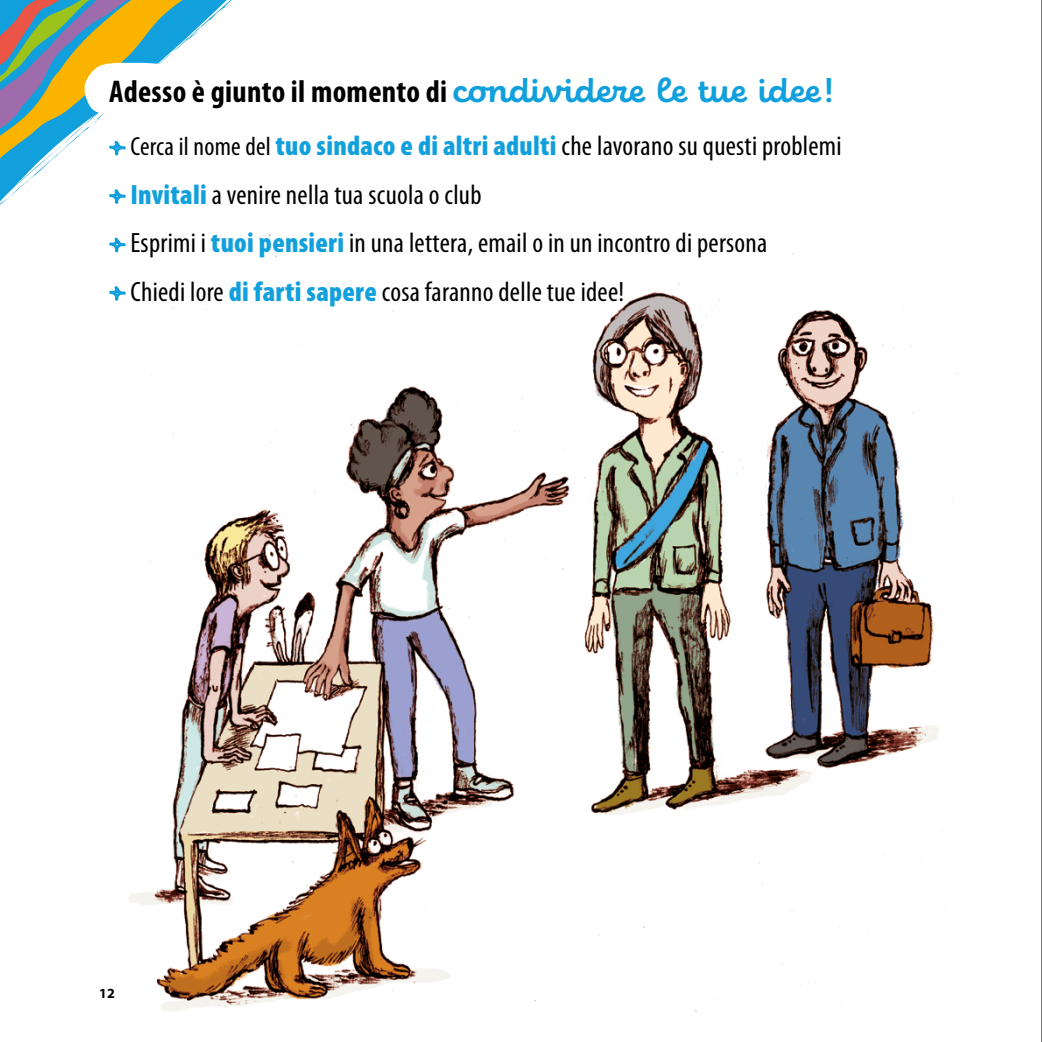
<style>
.page{position:relative;width:1042px;height:1042px;background:#fff}
.page>*{position:absolute;margin:0;border:0;box-sizing:border-box;transform-origin:0 0}
.t1{font:700 condensed 31.5px "Myriad Pro";letter-spacing:.01em;color:#000}
.t2{font:condensed 28px/48.5px "Myriad Pro";letter-spacing:.01em;color:#000}
.t3{font:700 14px "Myriad Pro";color:#000}
.s1{font-family:"Eldwin Script";font-stretch:normal;font-size:35px;color:#11a0dc}
.s2{font-size:26.25px}
.s3{font-weight:900;color:#11a0dc}
</style>
<div class="page">
<img style="left:128px;top:234px;width:830px;height:779px">
<svg style="left:0;top:0;width:260px;height:257px"></svg>
<svg style="left:0;top:0;width:216px;height:181px"></svg>
<svg style="left:108px;top:188px;width:19px;height:17px"></svg>
<svg style="left:108px;top:236px;width:19px;height:17px"></svg>
<svg style="left:109px;top:286px;width:17px;height:15px"></svg>
<hr style="left:1041px;top:0;width:1px;height:1042px;background:#000">
<p class="t1" style="left:109px;top:72px;width:728px">Adesso è giunto il momento di <span class="s1">condividere le tue idee!</span></p>
<p class="t2" style="left:130px;top:122px;width:713px"><span class="s2">Cerca il nome del</span> <span class="s3">tuo sindaco e di altri adulti</span> che lavorano su questi problemi <span class="s3">Invitali</span> a venire nella tua scuola o club<br>Esprimi i <span class="s3">tuoi pensieri</span> in una lettera, email o in un incontro di persona<br>Chiedi lore <span class="s3">di farti sapere</span> cosa faranno delle tue idee!</p>
<p class="t3" style="left:99px;top:984px;width:17px">12</p>
</div>
